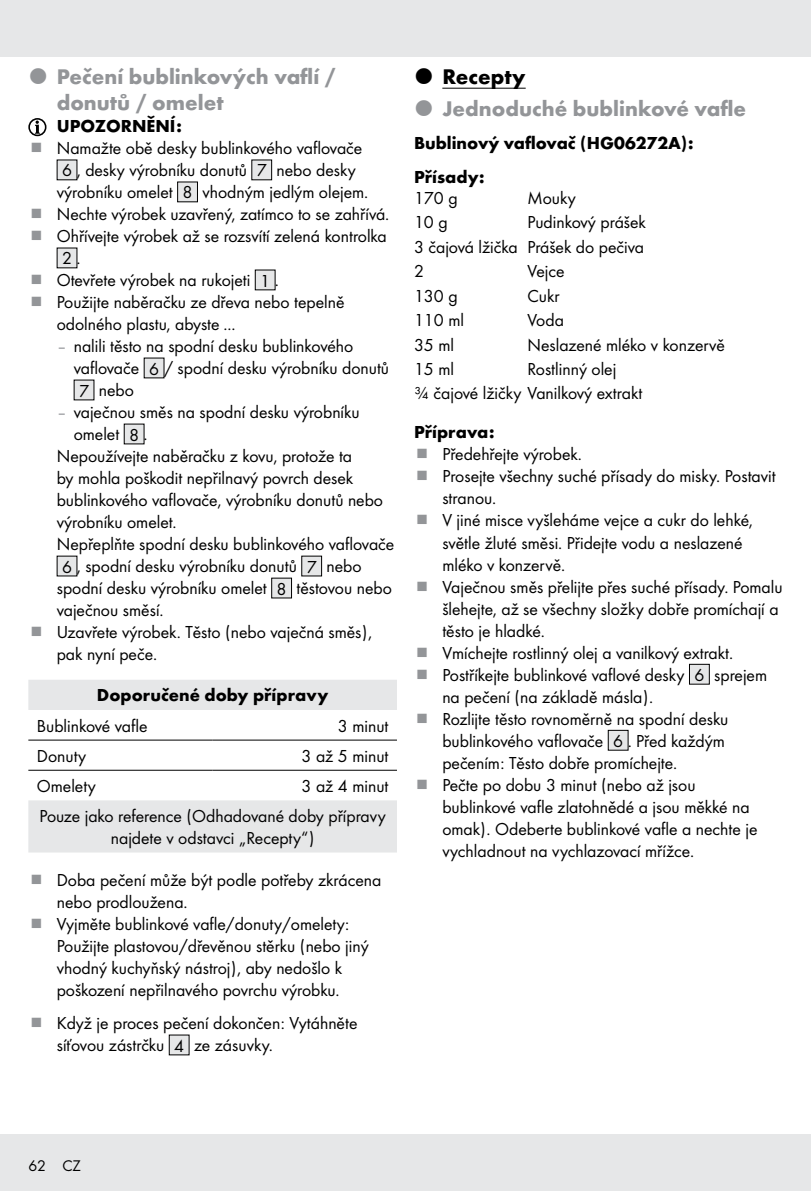
<style>
.page{position:relative;width:811px;height:1191px;background:#fff}
.page>*{position:absolute;margin:0;border:0;box-sizing:border-box;transform-origin:0 0}
.t1{font:700 22px/26px "Futura";color:#939598}
.t2{font:700 22px "Futura";color:#000}
.t3{font:18px/22px "Futura Boo";color:#000}
.t4{font:700 18px/33.4px "Futura";color:#000}
.t5{font:16px "Futura Boo";color:#000}
.s1{color:#939598}
</style>
<div class="page">
<div style="left:0;top:1134px;width:811px;height:57px;background:#e6e7e8"></div>
<div style="left:0;top:0;width:811px;height:57px;background:#e6e7e8"></div>
<div style="left:28px;top:118px;width:18px;height:18px;border:2px solid #000;border-radius:50%"></div>
<svg style="left:35px;top:120px;width:5px;height:14px"></svg>
<div style="left:57px;top:160px;width:20px;height:20px;background:#e6e7e8"></div>
<div style="left:252px;top:160px;width:20px;height:20px;background:#e6e7e8"></div>
<div style="left:178px;top:182px;width:19px;height:20px;background:#e6e7e8"></div>
<div style="left:177px;top:182px;width:21px;height:20px;border:1px solid #000"></div>
<div style="left:57px;top:248px;width:20px;height:20px;background:#e6e7e8"></div>
<div style="left:255px;top:270px;width:20px;height:20px;background:#e6e7e8"></div>
<div style="left:255px;top:270px;width:20px;height:20px;border:1px solid #000"></div>
<div style="left:144px;top:358px;width:20px;height:20px;background:#e6e7e8"></div>
<div style="left:74px;top:380px;width:20px;height:20px;background:#e6e7e8"></div>
<div style="left:124px;top:424px;width:20px;height:20px;background:#e6e7e8"></div>
<div style="left:57px;top:556px;width:20px;height:20px;background:#e6e7e8"></div>
<div style="left:302px;top:556px;width:19px;height:20px;background:#e6e7e8"></div>
<div style="left:301px;top:556px;width:21px;height:20px;border:1px solid #000"></div>
<div style="left:272px;top:578px;width:19px;height:20px;background:#e6e7e8"></div>
<div style="left:271px;top:578px;width:21px;height:20px;border:1px solid #000"></div>
<svg style="left:28px;top:680px;width:369px;height:172px"></svg>
<hr style="left:28px;top:739px;width:185px;height:1px;background:#000">
<hr style="left:213px;top:739px;width:184px;height:1px;background:#000">
<hr style="left:28px;top:769px;width:185px;height:1px;background:#000">
<hr style="left:213px;top:769px;width:184px;height:1px;background:#000">
<div style="left:169px;top:1035px;width:20px;height:19px;background:#e6e7e8"></div>
<hr style="left:442px;top:88px;width:84px;height:1px;background:#000">
<div style="left:689px;top:664px;width:20px;height:20px;background:#e6e7e8"></div>
<div style="left:689px;top:664px;width:20px;height:20px;border:1px solid #000"></div>
<div style="left:608px;top:730px;width:20px;height:20px;background:#e6e7e8"></div>
<div style="left:608px;top:730px;width:20px;height:20px;border:1px solid #000"></div>
<p class="t1" style="left:57px;top:62px;width:280px">Pečení bublinkových vaflí / donutů / omelet</p>
<p class="t4" style="left:57px;top:108px;width:127px">UPOZORNĚNÍ:</p>
<p class="t3" style="left:57px;top:136px;width:332px">Namažte obě desky bublinkového vaflovače<br>6 , desky výrobníku donutů 7 nebo desky výrobníku omelet 8 vhodným jedlým olejem.<br>Nechte výrobek uzavřený, zatímco to se zahřívá.<br>Ohřívejte výrobek až se rozsvítí zelená kontrolka 2 .<br>Otevřete výrobek na rukojeti 1 .<br>Použijte naběračku ze dřeva nebo tepelně odolného plastu, abyste ...</p>
<p class="t3" style="left:74px;top:334px;width:317px;text-indent:-17px"><span class="s1">–</span> nalili těsto na spodní desku bublinkového vaflovače 6 / spodní desku výrobníku donutů<br>7 nebo</p>
<p class="t3" style="left:57px;top:400px;width:304px"><span class="s1">–</span> vaječnou směs na spodní desku výrobníku</p>
<p class="t3" style="left:74px;top:422px;width:73px">omelet 8 .</p>
<p class="t3" style="left:57px;top:444px;width:297px">Nepoužívejte naběračku z kovu, protože ta</p>
<p class="t3" style="left:57px;top:466px;width:298px">by mohla poškodit nepřilnavý povrch desek</p>
<p class="t3" style="left:57px;top:488px;width:328px">bublinkového vaflovače, výrobníku donutů nebo</p>
<p class="t3" style="left:57px;top:510px;width:119px">výrobníku omelet.</p>
<p class="t3" style="left:57px;top:532px;width:339px">Nepřeplňte spodní desku bublinkového vaflovače</p>
<p class="t3" style="left:62px;top:554px;width:301px">6 , spodní desku výrobníku donutů 7 nebo</p>
<p class="t3" style="left:57px;top:576px;width:337px">spodní desku výrobníku omelet 8 těstovou nebo</p>
<p class="t3" style="left:57px;top:598px;width:106px">vaječnou směsí.</p>
<p class="t3" style="left:57px;top:620px;width:317px">Uzavřete výrobek. Těsto (nebo vaječná směs),</p>
<p class="t3" style="left:57px;top:642px;width:100px">pak nyní peče.</p>
<p class="t4" style="left:97px;top:677px;width:233px">Doporučené doby přípravy</p>
<p class="t3" style="left:37px;top:713px;width:112px">Bublinkové vafle</p>
<p class="t3" style="left:338px;top:713px;width:52px">3 minut</p>
<p class="t3" style="left:37px;top:744px;width:51px">Donuty</p>
<p class="t3" style="left:301px;top:744px;width:88px">3 až 5 minut</p>
<p class="t3" style="left:37px;top:774px;width:60px">Omelety</p>
<p class="t3" style="left:40px;top:770px;width:350px;line-height:30.2px;text-align:right">3 až 4 minut<br>Pouze jako reference (Odhadované doby přípravy</p>
<p class="t3" style="left:111px;top:826px;width:205px">najdete v odstavci „Recepty“)</p>
<p class="t3" style="left:57px;top:868px;width:326px">Doba pečení může být podle potřeby zkrácena nebo prodloužena.<br>Vyjměte bublinkové vafle/donuty/omelety:<br>Použijte plastovou/dřevěnou stěrku (nebo jiný vhodný kuchyňský nástroj), aby nedošlo k poškození nepřilnavého povrchu výrobku.</p>
<p class="t3" style="left:57px;top:1011px;width:302px">Když je proces pečení dokončen: Vytáhněte síťovou zástrčku 4 ze zásuvky.</p>
<p class="t2" style="left:442px;top:61px;width:85px">Recepty</p>
<p class="t1" style="left:442px;top:94px;width:305px">Jednoduché bublinkové vafle</p>
<p class="t4" style="left:414px;top:125px;width:281px">Bublinový vaflovač (HG06272A):<br>Přísady:</p>
<p class="t3" style="left:414px;top:186px;width:45px">170 g</p>
<p class="t3" style="left:527px;top:186px;width:50px">Mouky</p>
<p class="t3" style="left:414px;top:210px;width:35px">10 g</p>
<p class="t3" style="left:414px;top:209px;width:233px;line-height:24.4px;text-align:justify;text-indent:113px">Pudinkový prášek 3 čajová lžička Prášek do pečiva 2</p>
<p class="t3" style="left:527px;top:259px;width:38px">Vejce</p>
<p class="t3" style="left:414px;top:284px;width:45px">130 g</p>
<p class="t3" style="left:527px;top:284px;width:34px">Cukr</p>
<p class="t3" style="left:414px;top:308px;width:52px">110 ml</p>
<p class="t3" style="left:527px;top:308px;width:38px">Voda</p>
<p class="t3" style="left:414px;top:332px;width:42px">35 ml</p>
<p class="t3" style="left:527px;top:332px;width:199px">Neslazené mléko v konzervě</p>
<p class="t3" style="left:414px;top:357px;width:42px">15 ml</p>
<p class="t3" style="left:414px;top:356px;width:230px;line-height:24.4px;text-indent:113px">Rostlinný olej<br>¾ čajové lžičky Vanilkový extrakt</p>
<p class="t4" style="left:414px;top:414px;width:82px">Příprava:</p>
<p class="t3" style="left:442px;top:442px;width:342px">Předehřejte výrobek.<br>Prosejte všechny suché přísady do misky. Postavit stranou.<br>V jiné misce vyšleháme vejce a cukr do lehké, světle žluté směsi. Přidejte vodu a neslazené mléko v konzervě.<br>Vaječnou směs přelijte přes suché přísady. Pomalu šlehejte, až se všechny složky dobře promíchají a těsto je hladké.<br>Vmíchejte rostlinný olej a vanilkový extrakt.<br>Postříkejte bublinkové vaflové desky 6 sprejem na pečení (na základě másla).<br>Rozlijte těsto rovnoměrně na spodní desku bublinkového vaflovače 6 . Před každým pečením: Těsto dobře promíchejte.<br>Pečte po dobu 3 minut (nebo až jsou<br>bublinkové vafle zlatohnědé a jsou měkké na omak). Odeberte bublinkové vafle a nechte je vychladnout na vychlazovací mřížce.</p>
<p class="t5" style="left:28px;top:1155px;width:54px">62 CZ</p>
</div>
